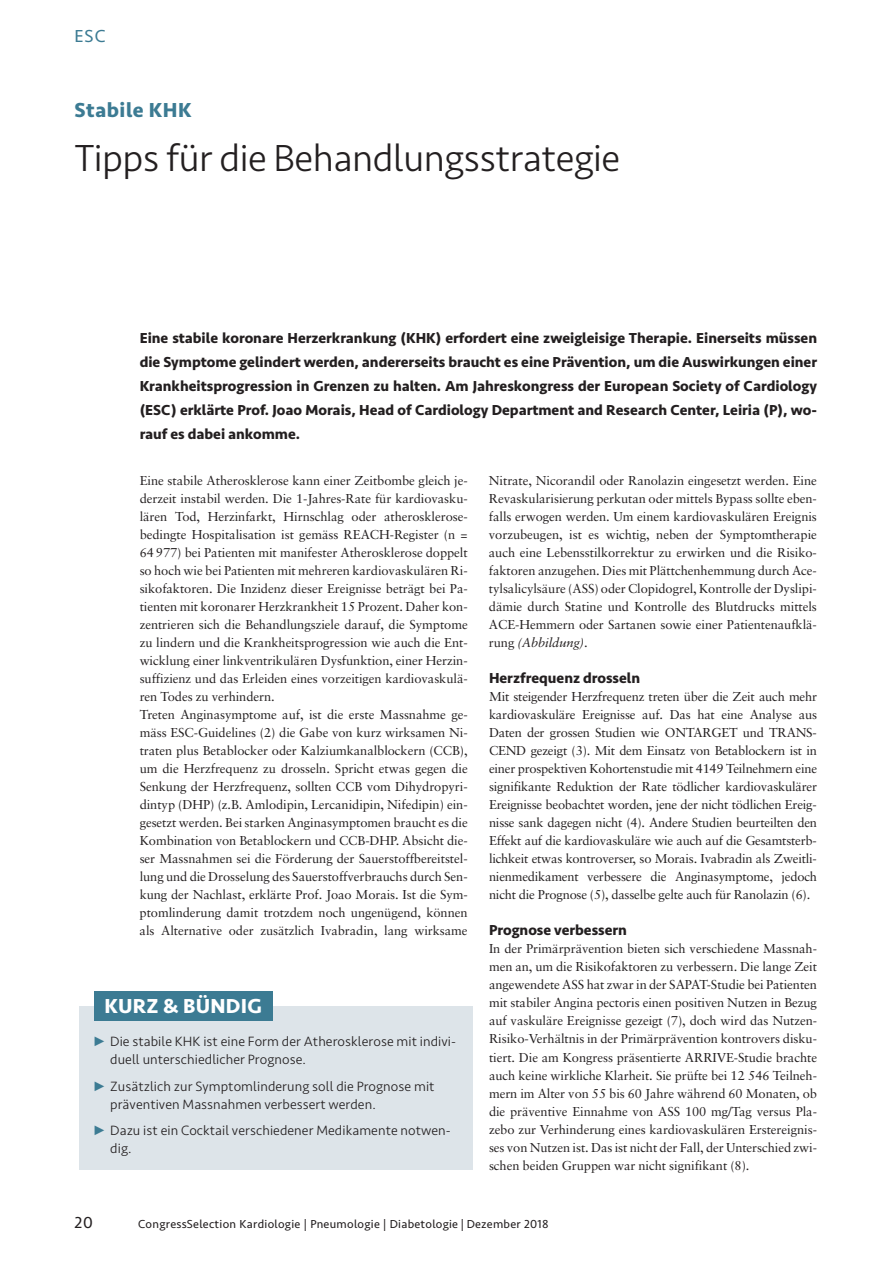
<style>
.page{position:relative;width:893px;height:1263px;background:#fff}
.page>*{position:absolute;margin:0;border:0;box-sizing:border-box;transform-origin:0 0}
.t1{font:300 39px "Seravek";letter-spacing:-.01em;color:#231f20}
.t2{font:700 21px "Seravek";letter-spacing:.01em;color:#fff}
.t3{font:700 21px "Seravek";letter-spacing:.025em;color:#3c7b93}
.t4{font:18px "Seravek";color:#3c7b93}
.t5{font:16.5px "Seravek";color:#231f20}
.t6{font:700 15px/24px "Seravek";color:#231f20;text-align:justify}
.t7{font:300 13.95px/18px "Seravek";letter-spacing:.005em;color:#231f20}
.t8{font:12.9px/18px "Sabon";letter-spacing:-.005em;color:#231f20;text-align:justify}
.t9{font:12px "Seravek";letter-spacing:.025em;color:#231f20}
.s1{font-style:italic}
</style>
<div class="page">
<div style="left:79px;top:1006px;width:393px;height:163px;background:#dde4e9"></div>
<div style="left:94px;top:991px;width:178px;height:30px;background:#3c7b93"></div>
<h3 class="t4" style="left:74px;top:22px;width:33px">ESC</h3>
<h2 class="t3" style="left:74px;top:93px;width:119px">Stabile KHK</h2>
<h1 class="t1" style="left:74px;top:135px;width:547px">Tipps für die Behandlungsstrategie</h1>
<p class="t6" style="left:140px;top:326px;width:679px">Eine stabile koronare Herzerkrankung (KHK) erfordert eine zweigleisige Therapie. Einerseits müssen die Symptome gelindert werden, andererseits braucht es eine Prävention, um die Auswirkungen einer Krankheitsprogression in Grenzen zu halten. Am Jahreskongress der European Society of Cardiology (ESC) erklärte Prof. Joao Morais, Head of Cardiology Department and Research Center, Leiria (P), wo&shy;rauf es dabei ankomme.</p>
<p class="t8" style="left:140px;top:473px;width:330px;text-align:left">Eine stabile Atherosklerose kann einer Zeitbombe gleich je&shy;derzeit instabil werden. Die 1-Jahres-Rate für kardiovasku&shy;lären Tod, Herzinfarkt, Hirnschlag oder atherosklerose&shy;bedingte Hospitalisation ist gemäss REACH-Register (n = 64 977) bei Patienten mit manifester Atherosklerose doppelt so hoch wie bei Patienten mit mehreren kardiovaskulären Ri&shy;sikofaktoren. Die Inzidenz dieser Ereignisse beträgt bei Pa&shy;tienten mit koronarer Herzkrankheit 15 Prozent. Daher kon&shy;zentrieren sich die Behandlungsziele darauf, die Symptome zu lindern und die Krankheitsprogression wie auch die Ent&shy;wicklung einer linkventrikulären Dysfunktion, einer Herzin&shy;suffizienz und das Erleiden eines vorzeitigen kardiovaskulä&shy;ren Todes zu verhindern.<br>Treten Anginasymptome auf, ist die erste Massnahme ge&shy;mäss ESC-Guidelines (2) die Gabe von kurz wirksamen Ni&shy;traten plus Betablocker oder Kalziumkanalblockern (CCB), um die Herzfrequenz zu drosseln. Spricht etwas gegen die Senkung der Herzfrequenz, sollten CCB vom Dihydropyri&shy;dintyp (DHP) (z.B. Amlodipin, Lercanidipin, Nifedipin) ein&shy;gesetzt werden. Bei starken Anginasymptomen braucht es die Kombination von Betablockern und CCB-DHP. Absicht die&shy;ser Massnahmen sei die Förderung der Sauerstoffbereitstel&shy;lung und die Drosselung des Sauerstoffverbrauchs durch Sen&shy;kung der Nachlast, erklärte Prof. Joao Morais. Ist die Sym&shy;ptomlinderung damit trotzdem noch ungenügend, können als Alternative oder zusätzlich Ivabradin, lang wirksame</p>
<p class="t8" style="left:489px;top:473px;width:330px">Nitrate, Nicorandil oder Ranolazin eingesetzt werden. Eine Revaskularisierung perkutan oder mittels Bypass sollte eben&shy;falls erwogen werden. Um einem kardiovaskulären Ereignis vorzubeugen, ist es wichtig, neben der Symptomtherapie auch eine Lebensstilkorrektur zu erwirken und die Risiko&shy;faktoren anzugehen. Dies mit Plättchenhemmung durch Ace&shy;tylsalicylsäure (ASS) oder Clopidogrel, Kontrolle der Dyslipi&shy;dämie durch Statine und Kontrolle des Blutdrucks mittels ACE-Hemmern oder Sartanen sowie einer Patientenaufklä&shy;rung <span class="s1">(Abbildung)</span>.</p>
<p class="t6" style="left:489px;top:666px;width:153px">Herzfrequenz drosseln</p>
<p class="t8" style="left:489px;top:689px;width:330px">Mit steigender Herzfrequenz treten über die Zeit auch mehr kardiovaskuläre Ereignisse auf. Das hat eine Analyse aus Daten der grossen Studien wie ONTARGET und TRANS-CEND gezeigt (3). Mit dem Einsatz von Betablockern ist in einer prospektiven Kohortenstudie mit 4149 Teilnehmern eine signifikante Reduktion der Rate tödlicher kardiovaskulärer Ereignisse beobachtet worden, jene der nicht tödlichen Ereig&shy;nisse sank dagegen nicht (4). Andere Studien beurteilten den Effekt auf die kardiovaskuläre wie auch auf die Gesamtsterb&shy;lichkeit etwas kontroverser, so Morais. Ivabradin als Zweitli&shy;nienmedikament verbessere die Anginasymptome, jedoch nicht die Prognose (5), dasselbe gelte auch für Ranolazin (6).</p>
<p class="t6" style="left:489px;top:918px;width:139px">Prognose verbessern</p>
<p class="t8" style="left:489px;top:941px;width:330px">In der Primärprävention bieten sich verschiedene Massnah&shy;men an, um die Risikofaktoren zu verbessern. Die lange Zeit angewendete ASS hat zwar in der SAPAT-Studie bei Patienten mit stabiler Angina pectoris einen positiven Nutzen in Bezug auf vaskuläre Ereignisse gezeigt (7), doch wird das Nutzen-Risiko-Verhältnis in der Primärprävention kontrovers disku&shy;tiert. Die am Kongress präsentierte ARRIVE-Studie brachte auch keine wirkliche Klarheit. Sie prüfte bei 12 546 Teilneh&shy;mern im Alter von 55 bis 60 Jahre während 60 Monaten, ob die präventive Einnahme von ASS 100 mg/Tag versus Pla&shy;zebo zur Verhinderung eines kardiovaskulären Erstereignis&shy;ses von Nutzen ist. Das ist nicht der Fall, der Unterschied zwi&shy;schen beiden Gruppen war nicht signifikant (8).</p>
<h2 class="t2" style="left:104px;top:989px;width:159px">KURZ &amp; BÜNDIG</h2>
<p class="t7" style="left:110px;top:1033px;width:347px">Die stabile KHK ist eine Form der Atherosklerose mit indivi&shy;duell unterschiedlicher Prognose.</p>
<p class="t7" style="left:110px;top:1077px;width:326px">Zusätzlich zur Symptomlinderung soll die Prognose mit präventiven Massnahmen verbessert werden.</p>
<p class="t7" style="left:110px;top:1122px;width:342px">Dazu ist ein Cocktail verschiedener Medikamente notwen&shy;dig.</p>
<p class="t5" style="left:74px;top:1209px;width:20px">20</p>
<p class="t9" style="left:138px;top:1214px;width:412px">CongressSelection Kardiologie | Pneumologie | Diabetologie | Dezember 2018</p>
</div>
